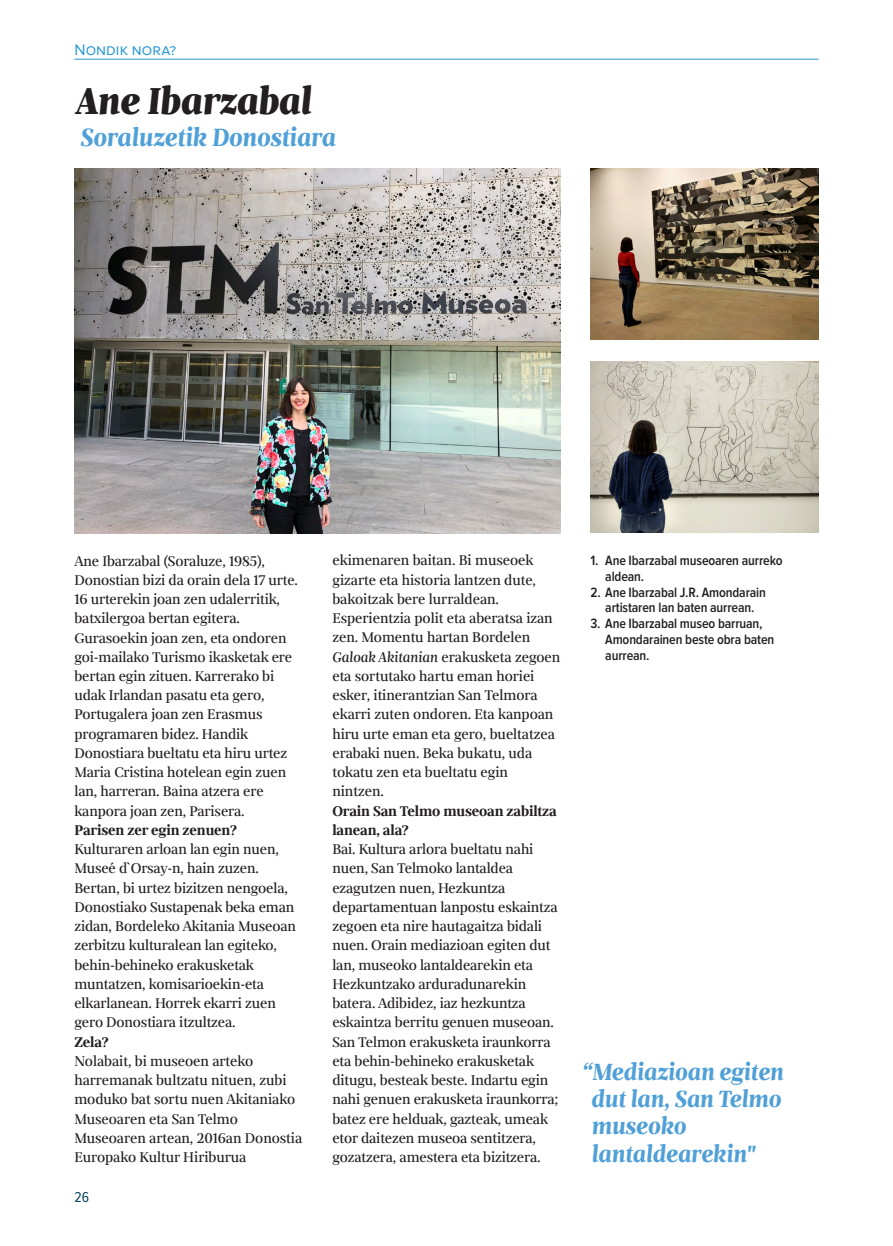
<style>
.page{position:relative;width:893px;height:1246px;background:#fff}
.page>*{position:absolute;margin:0;border:0;box-sizing:border-box;transform-origin:0 0}
.t1{font:italic 800 42px "Milio";letter-spacing:-.01em;color:#231f20}
.t2{font:italic 700 28px "Milio";letter-spacing:-.01em;color:#50a0d8}
.t3{font:italic 700 26.25px/27.1px "Milio";letter-spacing:-.01em;color:#50a0d8}
.t4{font:15.75px/19.2px "Milio";letter-spacing:-.01em;color:#231f20}
.t5{font:700 15.75px/19.2px "Milio";letter-spacing:-.01em;color:#231f20}
.t6{font:15.75px "Proxima Nova S";letter-spacing:.005em;color:#2897d3}
.t7{font:14.88px "Proxima Nova Cond";color:#064362}
.t8{font:600 14px/15.8px "Proxima Nova Cond";letter-spacing:-.01em;color:#231f20}
.s1{font-style:italic}
</style>
<div class="page">
<hr style="left:74px;top:59px;width:745px;height:1px;background:#2897d3">
<img style="left:75px;top:168px;width:486px;height:365px">
<img style="left:590px;top:168px;width:228px;height:171px">
<img style="left:590px;top:361px;width:228px;height:171px">
<p class="t6" style="left:74px;top:41px;width:103px">Nondik nora?</p>
<h1 class="t1" style="left:76px;top:68px;width:237px">Ane Ibarzabal</h1>
<h2 class="t2" style="left:80px;top:116px;width:257px">Soraluzetik Donostiara</h2>
<p class="t4" style="left:74px;top:551px;width:225px">Ane Ibarzabal (Soraluze, 1985),<br>Donostian bizi da orain dela 17 urte.<br>16 urterekin joan zen udalerritik, batxilergoa bertan egitera.<br>Gurasoekin joan zen, eta ondoren goi-mailako Turismo ikasketak ere bertan egin zituen. Karrerako bi udak Irlandan pasatu eta gero,<br>Portugalera joan zen Erasmus programaren bidez. Handik<br>Donostiara bueltatu eta hiru urtez<br>Maria Cristina hotelean egin zuen lan, harreran. Baina atzera ere kanpora joan zen, Parisera.</p>
<p class="t5" style="left:74px;top:820px;width:164px">Parisen zer egin zenuen?</p>
<p class="t4" style="left:74px;top:839px;width:223px">Kulturaren arloan lan egin nuen,<br>Museé d`Orsay-n, hain zuzen.<br>Bertan, bi urtez bizitzen nengoela,<br>Donostiako Sustapenak beka eman zidan, Bordeleko Akitania Museoan zerbitzu kulturalean lan egiteko, behin-behineko erakusketak muntatzen, komisarioekin-eta elkarlanean. Horrek ekarri zuen gero Donostiara itzultzea.</p>
<p class="t5" style="left:74px;top:1031px;width:36px">Zela?</p>
<p class="t4" style="left:74px;top:1051px;width:229px">Nolabait, bi museoen arteko harremanak bultzatu nituen, zubi moduko bat sortu nuen Akitaniako<br>Museoaren eta San Telmo<br>Museoaren artean, 2016an Donostia<br>Europako Kultur Hiriburua</p>
<p class="t7" style="left:74px;top:1188px;width:16px">26</p>
<p class="t4" style="left:332px;top:551px;width:230px">ekimenaren baitan. Bi museoek gizarte eta historia lantzen dute, bakoitzak bere lurraldean.<br>Esperientzia polit eta aberatsa izan zen. Momentu hartan Bordelen<br><span class="s1">Galoak Akitanian</span> erakusketa zegoen eta sortutako hartu eman horiei esker, itinerantzian San Telmora ekarri zuten ondoren. Eta kanpoan hiru urte eman eta gero, bueltatzea erabaki nuen. Beka bukatu, uda tokatu zen eta bueltatu egin nintzen.</p>
<p class="t5" style="left:332px;top:800px;width:226px">Orain San Telmo museoan zabiltza lanean, ala?</p>
<p class="t4" style="left:332px;top:839px;width:228px">Bai. Kultura arlora bueltatu nahi nuen, San Telmoko lantaldea ezagutzen nuen, Hezkuntza departamentuan lanpostu eskaintza zegoen eta nire hautagaitza bidali nuen. Orain mediazioan egiten dut lan, museoko lantaldearekin eta Hezkuntzako arduradunarekin batera. Adibidez, iaz hezkuntza eskaintza berritu genuen museoan.<br>San Telmon erakusketa iraunkorra eta behin-behineko erakusketak ditugu, besteak beste. Indartu egin nahi genuen erakusketa iraunkorra; batez ere helduak, gazteak, umeak etor daitezen museoa sentitzera, gozatzera, amestera eta bizitzera.</p>
<p class="t8" style="left:605px;top:552px;width:179px;text-indent:-15px">1. Ane Ibarzabal museoaren aurreko aldean.</p>
<p class="t8" style="left:590px;top:584px;width:177px;text-align:center">2. Ane Ibarzabal J.R. Amondarain artistaren lan baten aurrean.</p>
<p class="t8" style="left:605px;top:615px;width:170px;text-indent:-15px">3. Ane Ibarzabal museo barruan,<br>Amondarainen beste obra baten aurrean.</p>
<h3 class="t3" style="left:591px;top:1056px;width:194px;text-indent:-9px">“Mediazioan egiten dut lan, San Telmo museoko lantaldearekin"</h3>
</div>
